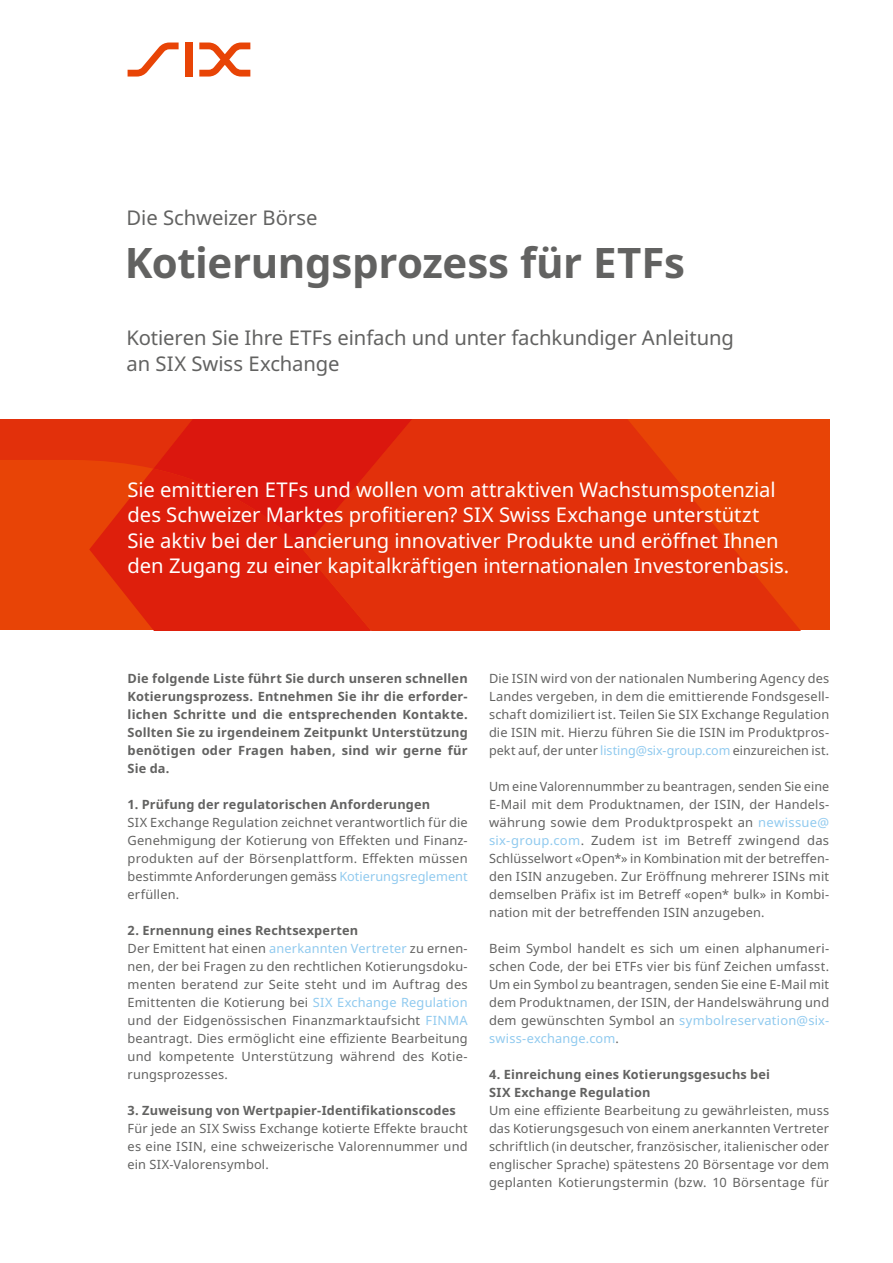
<style>
.page{position:relative;width:893px;height:1263px;background:#fff}
.page>*{position:absolute;margin:0;border:0;box-sizing:border-box;transform-origin:0 0}
.t1{font:700 42px "Noto Sans";letter-spacing:-.01em;color:#626261}
.t2{font:20.25px/25.5px "Noto Sans";letter-spacing:-.005em;color:#fff}
.t3{font:20.25px/25.5px "Noto Sans";letter-spacing:-.005em;color:#626261}
.t4{font:12.75px/18px "Noto Sans";letter-spacing:.015em;color:#626261;text-align:justify}
.t5{font:700 12.75px/18px "Noto Sans";letter-spacing:.015em;color:#626261;text-align:justify}
.s1{color:#90caef}
.s2{font-weight:700}
</style>
<div class="page">
<svg style="left:0;top:420px;width:153px;height:210px;background:#e53a07"></svg>
<svg style="left:153px;top:420px;width:676px;height:210px;background:#e12d0a"></svg>
<svg style="left:128px;top:43px;width:51px;height:34px"></svg>
<div style="left:185px;top:43px;width:8px;height:34px;background:#e84406"></div>
<svg style="left:199px;top:43px;width:51px;height:34px"></svg>
<h2 class="t3" style="left:127px;top:206px;width:193px">Die Schweizer Börse</h2>
<h1 class="t1" style="left:125px;top:233px;width:561px">Kotierungsprozess für ETFs</h1>
<h2 class="t3" style="left:127px;top:326px;width:609px">Kotieren Sie Ihre ETFs einfach und unter fachkundiger Anleitung an SIX Swiss Exchange</h2>
<p class="t2" style="left:128px;top:477px;width:663px">Sie emittieren ETFs und wollen vom attraktiven Wachstumspotenzial des Schweizer Marktes profitieren? SIX Swiss Exchange unterstützt Sie aktiv bei der Lancierung innovativer Produkte und eröffnet Ihnen den Zugang zu einer kapitalkräftigen internationalen Investorenbasis.</p>
<p class="t5" style="left:128px;top:669px;width:342px">Die folgende Liste führt Sie durch unseren schnellen Kotierungsprozess. Entnehmen Sie ihr die erforder&shy;lichen Schritte und die entsprechenden Kontakte.<br>Sollten Sie zu irgendeinem Zeitpunkt Unterstützung benötigen oder Fragen haben, sind wir gerne für Sie da.</p>
<p class="t5" style="left:128px;top:796px;width:304px">1. Prüfung der regulatorischen Anforderungen</p>
<p class="t4" style="left:128px;top:814px;width:342px">SIX Exchange Regulation zeichnet verantwortlich für die Genehmigung der Kotierung von Effekten und Finanz&shy;produkten auf der Börsenplattform. Effekten müssen bestimmte Anforderungen gemäss <span class="s1">Kotierungsreglement </span>erfüllen.</p>
<p class="t4" style="left:128px;top:922px;width:342px;text-align:left"><span class="s2">2. Ernennung eines Rechtsexperten<br></span>Der Emittent hat einen <span class="s1">anerkannten Vertreter</span> zu ernen&shy;nen, der bei Fragen zu den rechtlichen Kotierungsdoku&shy;menten beratend zur Seite steht und im Auftrag des Emittenten die Kotierung bei <span class="s1">SIX Exchange Regulation </span>und der Eidgenössischen Finanzmarktaufsicht <span class="s1">FINMA </span>beantragt. Dies ermöglicht eine effiziente Bearbeitung und kompetente Unterstützung während des Kotie&shy;rungsprozesses.</p>
<p class="t5" style="left:128px;top:1102px;width:330px">3. Zuweisung von Wertpapier-Identifikationscodes</p>
<p class="t4" style="left:128px;top:1120px;width:342px">Für jede an SIX Swiss Exchange kotierte Effekte braucht es eine ISIN, eine schweizerische Valorennummer und ein SIX-Valorensymbol.</p>
<p class="t4" style="left:489px;top:670px;width:342px">Die ISIN wird von der nationalen Numbering Agency des Landes vergeben, in dem die emittierende Fondsgesell&shy;schaft domiziliert ist. Teilen Sie SIX Exchange Regulation die ISIN mit. Hierzu führen Sie die ISIN im Produktpros&shy;pekt auf, der unter <span class="s1">listing@six-group.com</span> einzureichen ist.</p>
<p class="t4" style="left:489px;top:778px;width:342px">Um eine Valorennummber zu beantragen, senden Sie eine E-Mail mit dem Produktnamen, der ISIN, der Handels&shy;währung sowie dem Produktprospekt an <span class="s1">newissue@ six-group.com</span>. Zudem ist im Betreff zwingend das Schlüsselwort «Open*» in Kombination mit der betreffen&shy;den ISIN anzugeben. Zur Eröffnung mehrerer ISINs mit demselben Präfix ist im Betreff «open* bulk» in Kombi&shy;nation mit der betreffenden ISIN anzugeben.</p>
<p class="t4" style="left:489px;top:940px;width:342px">Beim Symbol handelt es sich um einen alphanumeri&shy;schen Code, der bei ETFs vier bis fünf Zeichen umfasst.<br>Um ein Symbol zu beantragen, senden Sie eine E-Mail mit dem Produktnamen, der ISIN, der Handelswährung und dem gewünschten Symbol an <span class="s1">symbolreservation@six&shy;swiss-exchange.com</span>.</p>
<p class="t5" style="left:489px;top:1066px;width:283px">4. Einreichung eines Kotierungsgesuchs bei<br>SIX Exchange Regulation</p>
<p class="t4" style="left:489px;top:1102px;width:342px">Um eine effiziente Bearbeitung zu gewährleisten, muss das Kotierungsgesuch von einem anerkannten Vertreter schriftlich (in deutscher, französischer, italienischer oder englischer Sprache) spätestens 20 Börsentage vor dem geplanten Kotierungstermin (bzw. 10 Börsentage für</p>
</div>
